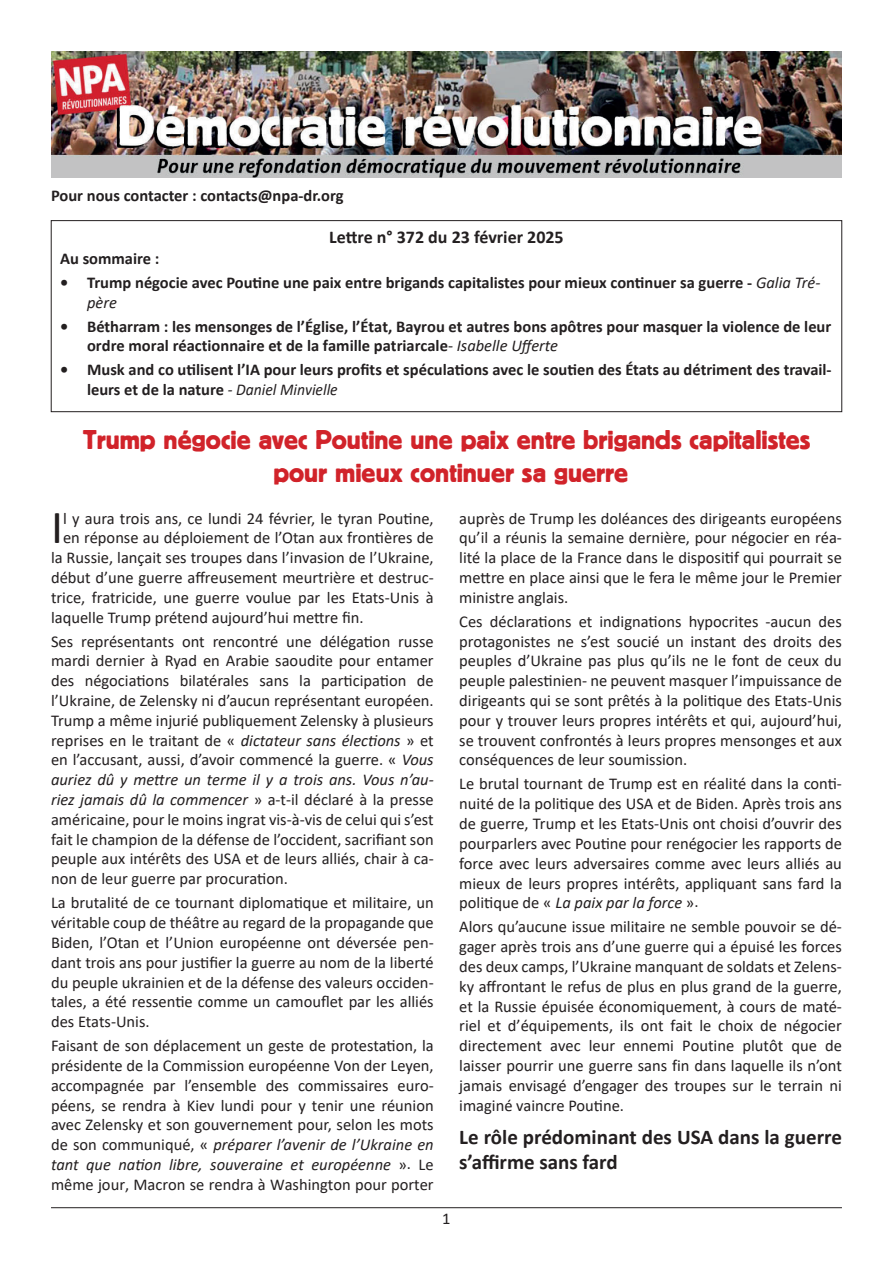
<style>
.page{position:relative;width:893px;height:1263px;background:#fff}
.page>*{position:absolute;margin:0;border:0;box-sizing:border-box;transform-origin:0 0}
.t1{font:47.7px "Calibri";color:#231f20}
.t2{font:27px/32.4px "Block BE";color:#d1232a;text-align:center}
.t3{font:700 21px/25.2px "Calibri";color:#231f20}
.t4{font:700 18px "Calibri";color:#231f20}
.t5{font:16.5px/19.8px "Calibri";color:#231f20;text-align:justify}
.t6{font:700 16.5px/19.8px "Calibri";color:#231f20}
.s1{font-weight:400;font-style:italic}
.s2{font-weight:400}
.s3{font-style:italic}
</style>
<div class="page">
<hr style="left:51px;top:1207px;width:791px;height:1px;background:#231f20">
<div style="left:51px;top:220px;width:791px;height:192px;border:1px solid #231f20"></div>
<img style="left:51px;top:51px;width:791px;height:126px">
<p class="t6" style="left:51px;top:186px;width:294px">Pour nous contacter : contacts@npa-dr.org</p>
<p class="t4" style="left:329px;top:224px;width:236px">Lettre n° 372 du 23 février 2025</p>
<p class="t6" style="left:60px;top:248px;width:101px">Au sommaire :</p>
<p class="t6" style="left:87px;top:273px;width:735px;text-indent:-27px">• Trump négocie avec Poutine une paix entre brigands capitalistes pour mieux continuer sa guerre - <span class="s1">Galia Tré&shy;père</span></p>
<p class="t6" style="left:87px;top:316px;width:746px;text-indent:-27px">• Bétharram : les mensonges de l’Église, l’État, Bayrou et autres bons apôtres pour masquer la violence de leur ordre moral réactionnaire et de la famille patriarcale<span class="s2">-</span> <span class="s1">Isabelle Ufferte</span></p>
<p class="t6" style="left:87px;top:360px;width:746px;text-indent:-27px">• Musk and co utilisent l’IA pour leurs profits et spéculations avec le soutien des États au détriment des travail&shy;leurs et de la nature <span class="s1">- Daniel Minvielle</span></p>
<h2 class="t2" style="left:83px;top:423px;width:729px">Trump négocie avec Poutine une paix entre brigands capitalistes pour mieux continuer sa guerre</h2>
<h1 class="t1" style="left:51px;top:494px;width:14px">I</h1>
<p class="t5" style="left:63px;top:508px;width:372px">l y aura trois ans, ce lundi 24 février, le tyran Poutine,</p>
<p class="t5" style="left:63px;top:527px;width:372px">en réponse au déploiement de l’Otan aux frontières de</p>
<p class="t5" style="left:51px;top:547px;width:384px">la Russie, lançait ses troupes dans l’invasion de l’Ukraine,</p>
<p class="t5" style="left:51px;top:567px;width:384px">début d’une guerre affreusement meurtrière et destruc-</p>
<p class="t5" style="left:51px;top:587px;width:384px">trice, fratricide, une guerre voulue par les Etats-Unis à</p>
<p class="t5" style="left:51px;top:607px;width:314px">laquelle Trump prétend aujourd’hui mettre fin.</p>
<p class="t5" style="left:51px;top:631px;width:384px">Ses représentants ont rencontré une délégation russe mardi dernier à Ryad en Arabie saoudite pour entamer des négociations bilatérales sans la participation de l’Ukraine, de Zelensky ni d’aucun représentant européen.<br>Trump a même injurié publiquement Zelensky à plusieurs reprises en le traitant de « <span class="s3">dictateur sans élections</span> » et en l’accusant, aussi, d’avoir commencé la guerre. « <span class="s3">Vous auriez dû y mettre un terme il y a trois ans. Vous n’au&shy;riez jamais dû la commencer</span> » a-t-il déclaré à la presse américaine, pour le moins ingrat vis-à-vis de celui qui s’est fait le champion de la défense de l’occident, sacrifiant son peuple aux intérêts des USA et de leurs alliés, chair à ca&shy;non de leur guerre par procuration.</p>
<p class="t5" style="left:51px;top:892px;width:384px">La brutalité de ce tournant diplomatique et militaire, un véritable coup de théâtre au regard de la propagande que Biden, l’Otan et l’Union européenne ont déversée pen&shy;dant trois ans pour justifier la guerre au nom de la liberté du peuple ukrainien et de la défense des valeurs occiden&shy;tales, a été ressentie comme un camouflet par les alliés des Etats-Unis.</p>
<p class="t5" style="left:51px;top:1035px;width:384px">Faisant de son déplacement un geste de protestation, la présidente de la Commission européenne Von der Leyen, accompagnée par l’ensemble des commissaires euro&shy;péens, se rendra à Kiev lundi pour y tenir une réunion avec Zelensky et son gouvernement pour, selon les mots de son communiqué, « <span class="s3">préparer l’avenir de l’Ukraine en tant que nation libre, souveraine et européenne</span> ». Le même jour, Macron se rendra à Washington pour porter</p>
<p class="t5" style="left:459px;top:508px;width:384px">auprès de Trump les doléances des dirigeants européens qu’il a réunis la semaine dernière, pour négocier en réa&shy;lité la place de la France dans le dispositif qui pourrait se mettre en place ainsi que le fera le même jour le Premier ministre anglais.</p>
<p class="t5" style="left:459px;top:611px;width:384px">Ces déclarations et indignations hypocrites -aucun des protagonistes ne s’est soucié un instant des droits des peuples d’Ukraine pas plus qu’ils ne le font de ceux du peuple palestinien- ne peuvent masquer l’impuissance de dirigeants qui se sont prêtés à la politique des Etats-Unis pour y trouver leurs propres intérêts et qui, aujourd’hui, se trouvent confrontés à leurs propres mensonges et aux conséquences de leur soumission.</p>
<p class="t5" style="left:459px;top:774px;width:384px">Le brutal tournant de Trump est en réalité dans la conti&shy;nuité de la politique des USA et de Biden. Après trois ans de guerre, Trump et les Etats-Unis ont choisi d’ouvrir des pourparlers avec Poutine pour renégocier les rapports de force avec leurs adversaires comme avec leurs alliés au mieux de leurs propres intérêts, appliquant sans fard la politique de « <span class="s3">La paix par la force</span> ».</p>
<p class="t5" style="left:459px;top:916px;width:384px">Alors qu’aucune issue militaire ne semble pouvoir se dé&shy;gager après trois ans d’une guerre qui a épuisé les forces des deux camps, l’Ukraine manquant de soldats et Zelens&shy;ky affrontant le refus de plus en plus grand de la guerre, et la Russie épuisée économiquement, à cours de maté&shy;riel et d’équipements, ils ont fait le choix de négocier directement avec leur ennemi Poutine plutôt que de laisser pourrir une guerre sans fin dans laquelle ils n’ont jamais envisagé d’engager des troupes sur le terrain ni imaginé vaincre Poutine.</p>
<p class="t3" style="left:459px;top:1124px;width:384px">Le rôle prédominant des USA dans la guerre s’affirme sans fard</p>
<p class="t5" style="left:442px;top:1208px;width:10px">1</p>
</div>
